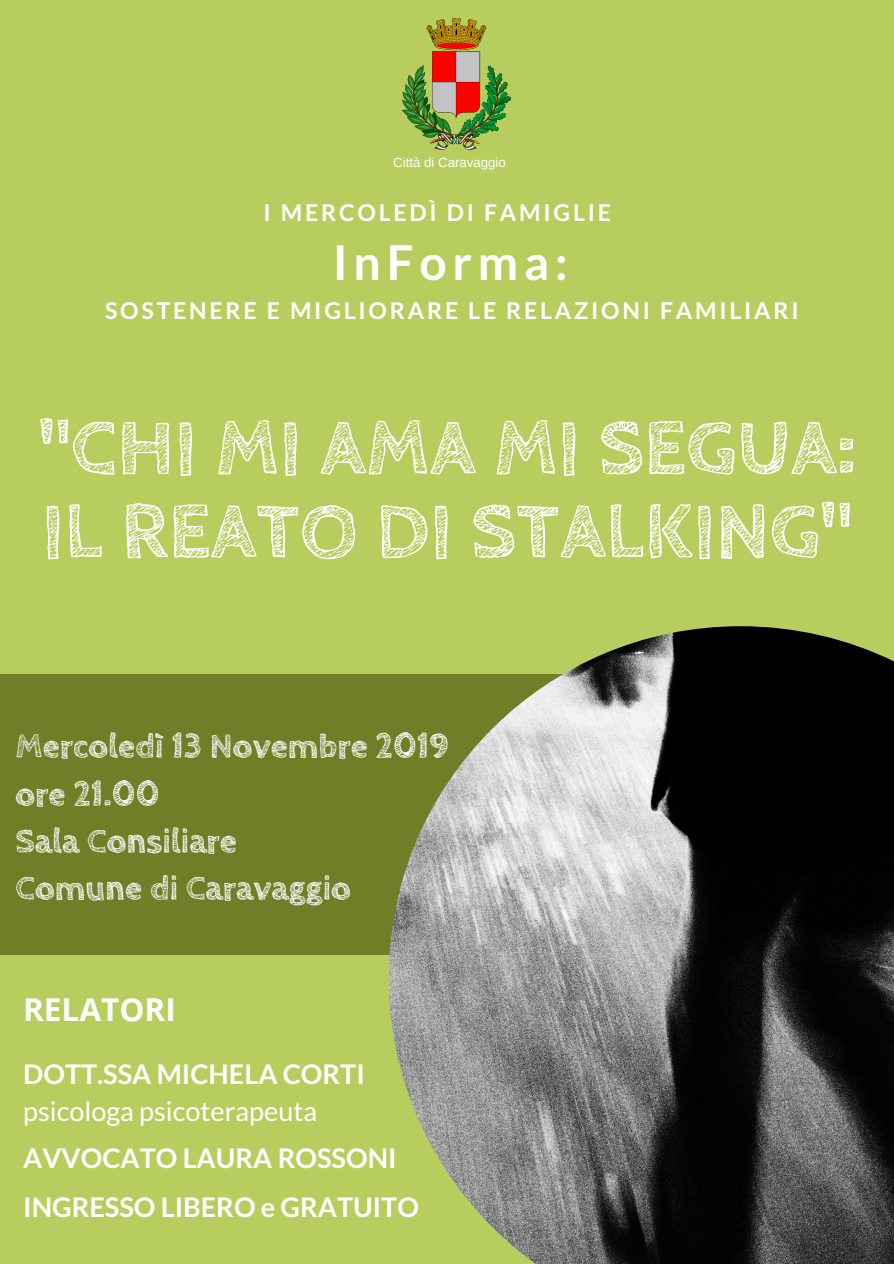
<style>
.page{position:relative;width:894px;height:1264px;background:#fff}
.page>*{position:absolute;margin:0;border:0;box-sizing:border-box;transform-origin:0 0}
.t1{font:700 81px/83.4px "Cabin Sketch";color:#fff}
.t2{font:700 48px "Lato";letter-spacing:.12em;color:#fff}
.t3{font:700 34.5px/47.2px "Cabin Sketch";color:#fff}
.t4{font:700 31.5px "Open Sans";color:#fff}
.t5{font:700 27px/48.4px "Lato";color:#fff}
.t6{font:27px "Lato";color:#fff}
.t7{font:700 23.1px "Lato";letter-spacing:.12em;color:#fff}
.t8{font:13.2px "Arimo";color:#fff}
</style>
<div class="page">
<div style="left:0;top:0;width:893px;height:1263px;background:#b7cd5e"></div>
<div style="left:0;top:674px;width:893px;height:280px;background:#6e7f28"></div>
<img style="left:388px;top:626px;width:505px;height:637px">
<img style="left:402px;top:18px;width:108px;height:132px">
<p class="t8" style="left:393px;top:155px;width:114px">Città di Caravaggio</p>
<p class="t7" style="left:263px;top:198px;width:349px">I MERCOLEDÌ DI FAMIGLIE</p>
<h2 class="t2" style="left:332px;top:232px;width:236px">InForma:</h2>
<p class="t7" style="left:105px;top:296px;width:694px">SOSTENERE E MIGLIORARE LE RELAZIONI FAMILIARI</p>
<h1 class="t1" style="left:39px;top:408px;width:818px">"CHI MI AMA MI SEGUA:<br>IL REATO DI STALKING"</h1>
<p class="t3" style="left:15px;top:723px;width:435px">Mercoledì 13 Novembre 2019 ore 21.00<br>Sala Consiliare<br>Comune di Caravaggio</p>
<p class="t4" style="left:23px;top:987px;width:154px">RELATORI</p>
<p class="t5" style="left:23px;top:1048px;width:343px">DOTT.SSA MICHELA CORTI</p>
<p class="t6" style="left:23px;top:1094px;width:295px">psicologa psicoterapeuta</p>
<p class="t5" style="left:23px;top:1133px;width:397px">AVVOCATO LAURA ROSSONI<br>INGRESSO LIBERO e GRATUITO</p>
</div>
